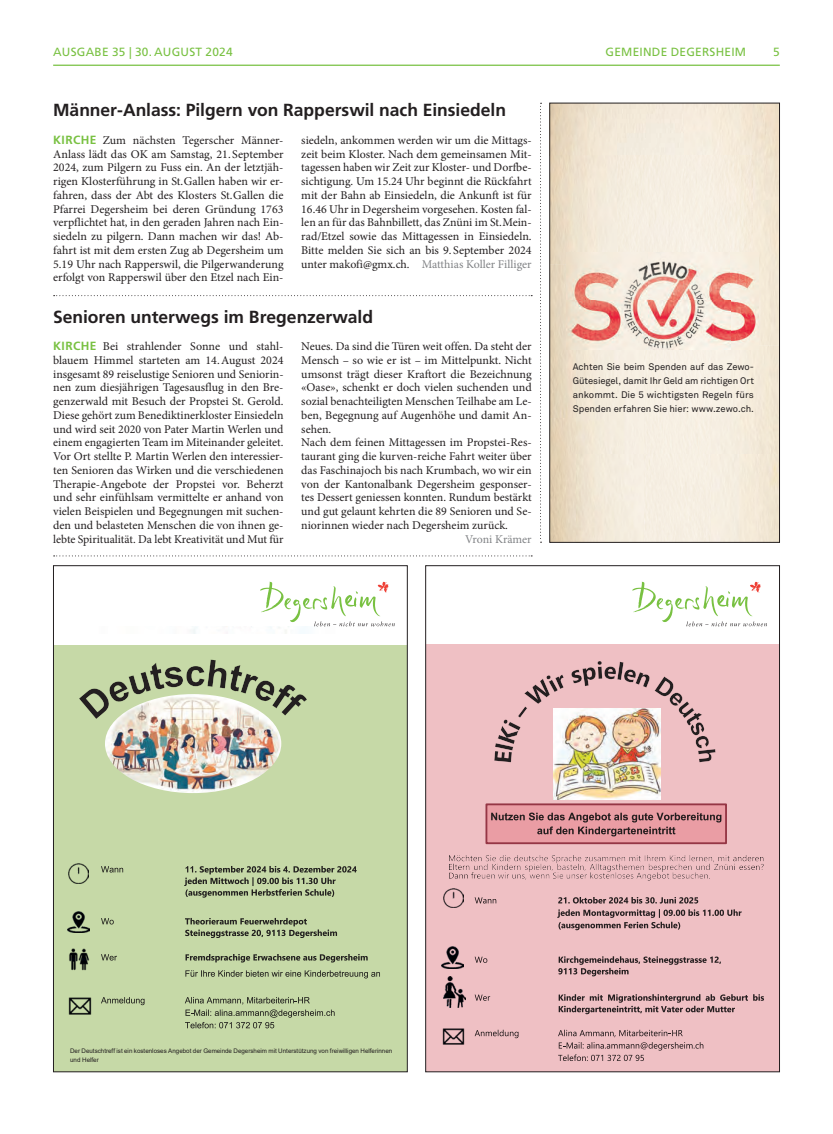
<style>
.page{position:relative;width:833px;height:1134px;background:#fff}
.page>*{position:absolute;margin:0;border:0;box-sizing:border-box;transform-origin:0 0}
.t1{font:700 17.5px "Frutiger LT Std";letter-spacing:-.005em;color:#231f20}
.t2{font:11.88px/13.8px "Minion Pro";color:#231f20;text-align:justify}
.t3{font:11.88px "Frutiger LT Std";letter-spacing:.02em;color:#79c142}
.t4{font:11.88px "Minion Pro";letter-spacing:-.005em;color:#808285}
.t5{font:9.5px/13.8px "Akkurat";color:#231f20;text-align:justify}
.t6{font:6.25px/8.8px "Arial";color:#231f20}
.s1{font-family:"Frutiger LT Std";font-weight:700;color:#79c142}
.s2{color:#808285}
</style>
<div class="page">
<hr style="left:53px;top:65px;width:727px;height:1px;background:#79c142">
<svg style="left:540px;top:103px;width:1px;height:440px"></svg>
<svg style="left:54px;top:295px;width:478px;height:1px"></svg>
<svg style="left:54px;top:555px;width:478px;height:1px"></svg>
<div style="left:53px;top:645px;width:354px;height:427px;background:#c6d9a7"></div>
<img style="left:69px;top:948px;width:21px;height:23px">
<img style="left:68px;top:911px;width:22px;height:22px">
<img style="left:69px;top:863px;width:20px;height:20px">
<img style="left:68px;top:997px;width:24px;height:18px">
<svg style="left:79px;top:660px;width:228px;height:59px"></svg>
<svg style="left:101px;top:866px;width:22px;height:6px"></svg>
<svg style="left:184px;top:866px;width:173px;height:32px"></svg>
<svg style="left:101px;top:918px;width:13px;height:6px"></svg>
<svg style="left:185px;top:918px;width:152px;height:20px"></svg>
<svg style="left:101px;top:954px;width:16px;height:6px"></svg>
<svg style="left:185px;top:954px;width:183px;height:8px"></svg>
<svg style="left:185px;top:970px;width:195px;height:8px"></svg>
<svg style="left:101px;top:997px;width:43px;height:8px"></svg>
<svg style="left:185px;top:997px;width:149px;height:31px"></svg>
<img style="left:192px;top:626px;width:198px;height:7px">
<img style="left:105px;top:694px;width:176px;height:99px">
<svg style="left:260px;top:582px;width:135px;height:44px"></svg>
<div style="left:426px;top:644px;width:353px;height:428px;background:#efc0c4"></div>
<img style="left:441px;top:947px;width:22px;height:21px">
<img style="left:442px;top:1028px;width:23px;height:17px">
<img style="left:486px;top:749px;width:240px;height:96px">
<svg style="left:571px;top:661px;width:144px;height:101px"></svg>
<div style="left:486px;top:804px;width:240px;height:39px;background:#ea9da4"></div>
<div style="left:485px;top:803px;width:242px;height:41px;border:2px solid #953645"></div>
<svg style="left:491px;top:813px;width:230px;height:23px"></svg>
<svg style="left:449px;top:855px;width:314px;height:24px"></svg>
<svg style="left:475px;top:897px;width:21px;height:6px"></svg>
<svg style="left:558px;top:897px;width:140px;height:6px"></svg>
<svg style="left:557px;top:909px;width:184px;height:21px"></svg>
<svg style="left:475px;top:957px;width:12px;height:6px"></svg>
<svg style="left:558px;top:956px;width:163px;height:20px"></svg>
<svg style="left:475px;top:994px;width:15px;height:7px"></svg>
<svg style="left:558px;top:994px;width:206px;height:20px"></svg>
<svg style="left:474px;top:1030px;width:44px;height:8px"></svg>
<svg style="left:558px;top:1030px;width:145px;height:31px"></svg>
<img style="left:443px;top:888px;width:20px;height:20px">
<img style="left:554px;top:708px;width:106px;height:92px">
<img style="left:444px;top:977px;width:21px;height:31px">
<svg style="left:632px;top:582px;width:135px;height:44px"></svg>
<img style="left:752px;top:105px;width:26px;height:240px">
<img style="left:551px;top:264px;width:25px;height:277px">
<img style="left:566px;top:252px;width:192px;height:97px">
<svg style="left:494px;top:674px;width:70px;height:88px"></svg>
<div style="left:549px;top:103px;width:231px;height:440px;border:1px solid #231f20"></div>
<p class="t3" style="left:53px;top:45px;width:18px">AUSGABE</p>
<p class="t3" style="left:112px;top:45px;width:60px">35 | 30. AUGUST</p>
<p class="t3" style="left:205px;top:45px;width:29px">2024</p>
<p class="t3" style="left:605px;top:45px;width:142px">GEMEINDE DEGERSHEIM</p>
<p class="t3" style="left:773px;top:45px;width:8px">5</p>
<h1 class="t1" style="left:53px;top:100px;width:454px">Männer-Anlass: Pilgern von Rapperswil nach Einsiedeln</h1>
<p class="t2" style="left:53px;top:133px;width:232px"><span class="s1">KIRCHE</span> Zum nächsten Tegerscher Männer-Anlass lädt das OK am Samstag, 21. September 2024, zum Pilgern zu Fuss ein. An der letztjäh&shy;rigen Klosterführung in St.Gallen haben wir er&shy;fahren, dass der Abt des Klosters St.Gallen die Pfarrei Degersheim bei deren Gründung 1763 verpflichtet hat, in den geraden Jahren nach Ein&shy;siedeln zu pilgern. Dann machen wir das! Ab&shy;fahrt ist mit dem ersten Zug ab Degersheim um 5.19 Uhr nach Rapperswil, die Pilgerwanderung erfolgt von Rapperswil über den Etzel nach Ein-</p>
<p class="t2" style="left:301px;top:133px;width:232px">siedeln, ankommen werden wir um die Mittags&shy;zeit beim Kloster. Nach dem gemeinsamen Mit&shy;tagessen haben wir Zeit zur Kloster- und Dorfbe&shy;sichtigung. Um 15.24 Uhr beginnt die Rückfahrt mit der Bahn ab Einsiedeln, die Ankunft ist für 16.46 Uhr in Degersheim vorgesehen. Kosten fal&shy;len an für das Bahnbillett, das Znüni im St.Mein&shy;rad/Etzel sowie das Mittagessen in Einsiedeln.<br>Bitte melden Sie sich an bis 9. September 2024 unter makofi@gmx.ch. <span class="s2">Matthias Koller Filliger</span></p>
<h1 class="t1" style="left:53px;top:306px;width:321px">Senioren unterwegs im Bregenzerwald</h1>
<p class="t2" style="left:53px;top:340px;width:232px"><span class="s1">KIRCHE</span> Bei strahlender Sonne und stahl&shy;blauem Himmel starteten am 14.August 2024 insgesamt 89 reiselustige Senioren und Seniorin&shy;nen zum diesjährigen Tagesausflug in den Bre&shy;genzerwald mit Besuch der Propstei St. Gerold.<br>Diese gehört zum Benediktinerkloster Einsiedeln und wird seit 2020 von Pater Martin Werlen und einem engagierten Team im Miteinander geleitet.<br>Vor Ort stellte P. Martin Werlen den interessier&shy;ten Senioren das Wirken und die verschiedenen Therapie-Angebote der Propstei vor. Beherzt und sehr einfühlsam vermittelte er anhand von vielen Beispielen und Begegnungen mit suchen&shy;den und belasteten Menschen die von ihnen ge&shy;lebte Spiritualität. Da lebt Kreativität und Mut für</p>
<p class="t2" style="left:301px;top:340px;width:232px;text-align:left">Neues. Da sind die Türen weit offen. Da steht der Mensch – so wie er ist – im Mittelpunkt. Nicht umsonst trägt dieser Kraftort die Bezeichnung «Oase», schenkt er doch vielen suchenden und sozial benachteiligten Menschen Teilhabe am Le&shy;ben, Begegnung auf Augenhöhe und damit An&shy;sehen.<br>Nach dem feinen Mittagessen im Propstei-Res&shy;taurant ging die kurven-reiche Fahrt weiter über das Faschinajoch bis nach Krumbach, wo wir ein von der Kantonalbank Degersheim gesponser&shy;tes Dessert geniessen konnten. Rundum bestärkt und gut gelaunt kehrten die 89 Senioren und Se&shy;niorinnen wieder nach Degersheim zurück.</p>
<p class="t4" style="left:465px;top:531px;width:68px">Vroni Krämer</p>
<p class="t5" style="left:573px;top:360px;width:183px">Achten Sie beim Spenden auf das Zewo-Gütesiegel, damit Ihr Geld am richtigen Ort ankommt. Die 5 wichtigsten Regeln fürs Spenden erfahren Sie hier: www.zewo.ch.</p>
<p class="t6" style="left:70px;top:1046px;width:324px">Der Deutschtreff ist ein kostenloses Angebot der Gemeinde Degersheim mit Unterstützung von freiwilligen Helferinnen und Helfer</p>
</div>
